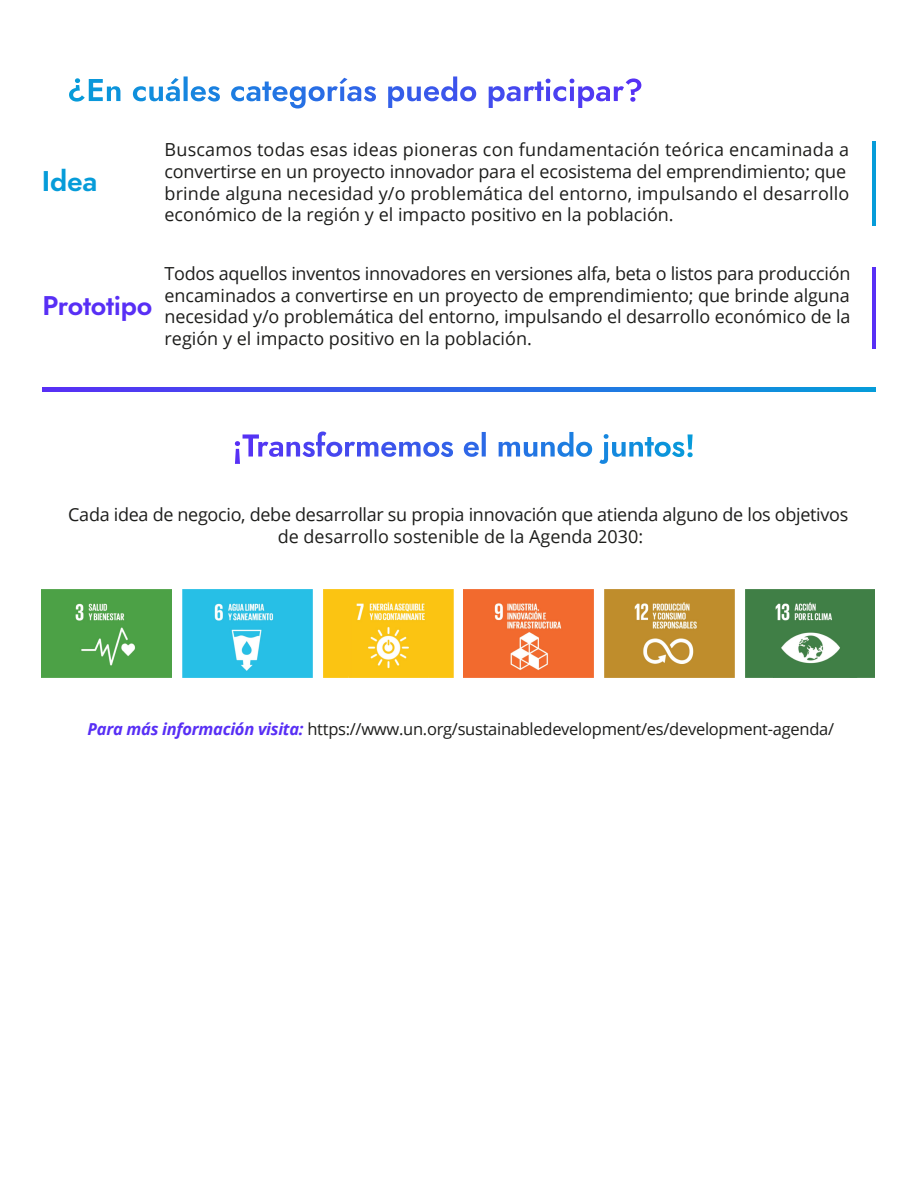
<style>
.page{position:relative;width:918px;height:1188px;background:#fff}
.page>*{position:absolute;margin:0;border:0;box-sizing:border-box;transform-origin:0 0}
.t1{font:28.5px "Jost Semi";color:#069cd9}
.t2{font:27px "Jost Semi";letter-spacing:-.01em;color:#582ff5}
.t3{font:18px/21.6px "Open Sans";color:#1d1d1b}
.t4{font:16.5px "Open Sans";letter-spacing:-.015em;color:#1d1d1b}
.s1{font-weight:700;font-style:italic;color:#582ff5}
</style>
<div class="page">
<svg style="left:42px;top:388px;width:833px;height:3px"></svg>
<svg style="left:69px;top:76px;width:572px;height:32px"></svg>
<hr style="left:872px;top:267px;width:3px;height:82px;background:#582ff5">
<hr style="left:872px;top:141px;width:3px;height:84px;background:#069cd9">
<svg style="left:235px;top:432px;width:458px;height:25px"></svg>
<img style="left:42px;top:590px;width:130px;height:87px">
<img style="left:182px;top:590px;width:131px;height:87px">
<img style="left:323px;top:590px;width:130px;height:87px">
<img style="left:464px;top:590px;width:130px;height:87px">
<img style="left:604px;top:590px;width:130px;height:87px">
<img style="left:745px;top:590px;width:130px;height:87px">
<h1 class="t1" style="left:42px;top:162px;width:57px">Idea</h1>
<p class="t3" style="left:165px;top:139px;width:686px">Buscamos todas esas ideas pioneras con fundamentación teórica encaminada a convertirse en un proyecto innovador para el ecosistema del emprendimiento; que brinde alguna necesidad y/o problemática del entorno, impulsando el desarrollo económico de la región y el impacto positivo en la población.</p>
<h2 class="t2" style="left:43px;top:287px;width:111px">Prototipo</h2>
<p class="t3" style="left:165px;top:262px;width:688px;text-align:justify">Todos aquellos inventos innovadores en versiones alfa, beta o listos para producción encaminados a convertirse en un proyecto de emprendimiento; que brinde alguna necesidad y/o problemática del entorno, impulsando el desarrollo económico de la región y el impacto positivo en la población.</p>
<p class="t3" style="left:68px;top:503px;width:782px;text-align:center">Cada idea de negocio, debe desarrollar su propia innovación que atienda alguno de los objetivos de desarrollo sostenible de la Agenda 2030:</p>
<p class="t4" style="left:88px;top:718px;width:748px"><span class="s1">Para más información visita:</span> https://www.un.org/sustainabledevelopment/es/development-agenda/</p>
</div>
